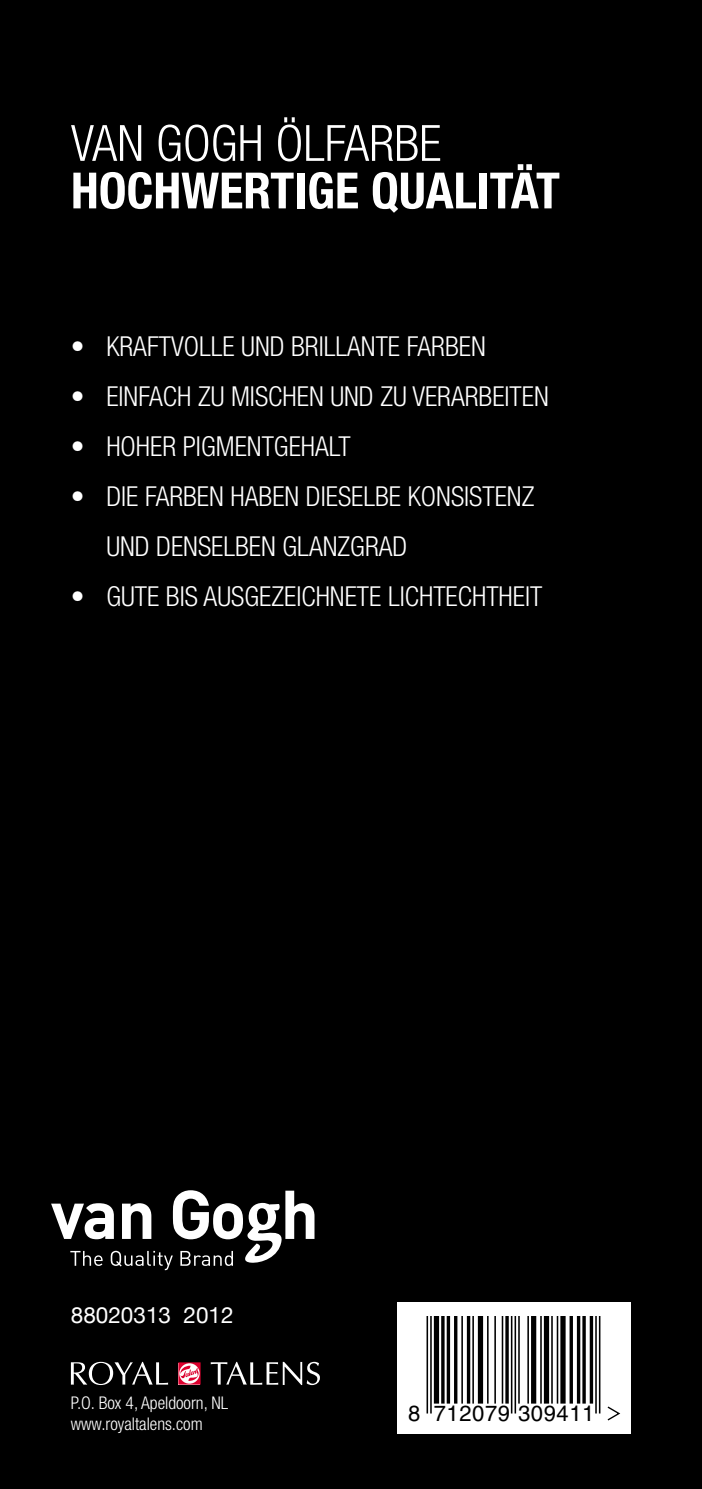
<style>
.page{position:relative;width:702px;height:1489px;background:#fff}
.page>*{position:absolute;margin:0;border:0;box-sizing:border-box;transform-origin:0 0}
.t1{font:700 condensed 50px "Helvetica Neue LT Std";color:#fff}
.t2{font:300 condensed 50px "Helvetica Neue LT Std";letter-spacing:.035em;color:#fff}
.t3{font:300 condensed 27.5px "Helvetica Neue LT Std";letter-spacing:.075em;color:#fff}
.t4{font:22.5px "Helvetica Neue";color:#fff}
.t5{font:22px "Helvetica";letter-spacing:.025em;color:#000}
.t6{font:300 condensed 17.5px/21px "Helvetica Neue LT Std";color:#fff}
</style>
<div class="page">
<div style="left:0;top:0;width:702px;height:1488px;background:#000"></div>
<div style="left:397px;top:1301px;width:234px;height:131px;background:#fff"></div>
<hr style="left:430px;top:1315px;width:1px;height:98px;background:#000">
<hr style="left:426px;top:1315px;width:2px;height:98px;background:#000">
<div style="left:434px;top:1315px;width:5px;height:88px;background:#000"></div>
<hr style="left:454px;top:1315px;width:3px;height:88px;background:#000">
<svg style="left:446px;top:1316px;width:4px;height:87px"></svg>
<hr style="left:441px;top:1315px;width:3px;height:88px;background:#000">
<hr style="left:461px;top:1315px;width:2px;height:88px;background:#000">
<hr style="left:467px;top:1315px;width:3px;height:88px;background:#000">
<hr style="left:472px;top:1315px;width:2px;height:88px;background:#000">
<div style="left:478px;top:1315px;width:5px;height:88px;background:#000"></div>
<hr style="left:501px;top:1315px;width:2px;height:88px;background:#000">
<hr style="left:494px;top:1315px;width:2px;height:88px;background:#000">
<hr style="left:487px;top:1315px;width:1px;height:88px;background:#000">
<hr style="left:505px;top:1315px;width:3px;height:88px;background:#000">
<hr style="left:527px;top:1315px;width:2px;height:88px;background:#000">
<hr style="left:518px;top:1315px;width:1px;height:88px;background:#000">
<hr style="left:514px;top:1315px;width:2px;height:98px;background:#000">
<hr style="left:511px;top:1315px;width:1px;height:98px;background:#000">
<div style="left:531px;top:1315px;width:5px;height:88px;background:#000"></div>
<hr style="left:540px;top:1315px;width:1px;height:88px;background:#000">
<div style="left:544px;top:1315px;width:5px;height:88px;background:#000"></div>
<hr style="left:556px;top:1315px;width:2px;height:88px;background:#000">
<hr style="left:551px;top:1315px;width:1px;height:88px;background:#000">
<div style="left:560px;top:1315px;width:5px;height:88px;background:#000"></div>
<svg style="left:589px;top:1316px;width:4px;height:87px"></svg>
<hr style="left:582px;top:1315px;width:3px;height:88px;background:#000">
<hr style="left:577px;top:1315px;width:3px;height:88px;background:#000">
<svg style="left:569px;top:1316px;width:4px;height:87px"></svg>
<hr style="left:599px;top:1315px;width:1px;height:98px;background:#000">
<hr style="left:595px;top:1315px;width:1px;height:98px;background:#000">
<svg style="left:607px;top:1406px;width:14px;height:15px"></svg>
<svg style="left:51px;top:1190px;width:263px;height:80px"></svg>
<svg style="left:178px;top:1362px;width:22px;height:22px"></svg>
<svg style="left:71px;top:1361px;width:97px;height:23px"></svg>
<svg style="left:211px;top:1361px;width:109px;height:23px"></svg>
<h1 class="t2" style="left:71px;top:114px;width:139px">VAN GOGH</h1>
<h1 class="t2" style="left:275px;top:114px;width:167px">ÖLFARBE</h1>
<h1 class="t1" style="left:71px;top:160px;width:109px">HOCHWERTIGE</h1>
<h1 class="t1" style="left:371px;top:160px;width:52px">QUALIT</h1>
<h1 class="t1" style="left:511px;top:160px;width:41px">ÄT</h1>
<p class="t3" style="left:71px;top:330px;width:185px">• KRAFTVO LLE UND</p>
<p class="t3" style="left:291px;top:330px;width:193px">BRILLANTE FARBEN</p>
<p class="t3" style="left:71px;top:380px;width:28px">• EIN</p>
<p class="t3" style="left:138px;top:380px;width:107px">FACH ZU MISCH</p>
<p class="t3" style="left:297px;top:380px;width:49px">EN UND</p>
<p class="t3" style="left:380px;top:380px;width:167px">ZU VERARBEITEN</p>
<p class="t3" style="left:71px;top:430px;width:276px">• HOHER PIGM ENTGEHALT</p>
<p class="t3" style="left:71px;top:480px;width:363px">• DIE FARBEN HABEN DI ESELBE KONSIST</p>
<p class="t3" style="left:494px;top:480px;width:26px">ENZ</p>
<p class="t3" style="left:71px;top:530px;width:21px">UND</p>
<p class="t3" style="left:156px;top:530px;width:250px">DENSELBEN GLANZGRAD</p>
<p class="t3" style="left:71px;top:580px;width:238px">• GUTE BIS AUSGEZEICHN</p>
<p class="t3" style="left:345px;top:580px;width:56px">ETE LICHT</p>
<p class="t3" style="left:445px;top:580px;width:27px">ECHTH</p>
<p class="t3" style="left:513px;top:580px;width:21px">EIT</p>
<p class="t4" style="left:71px;top:1301px;width:164px">88020313 2012</p>
<p class="t6" style="left:71px;top:1391px;width:158px">P.O. BOX 4, APELDOORN, NL<br>WWW.ROYALTALENS.COM</p>
<p class="t5" style="left:408px;top:1400px;width:188px">8 712079 309411</p>
</div>
